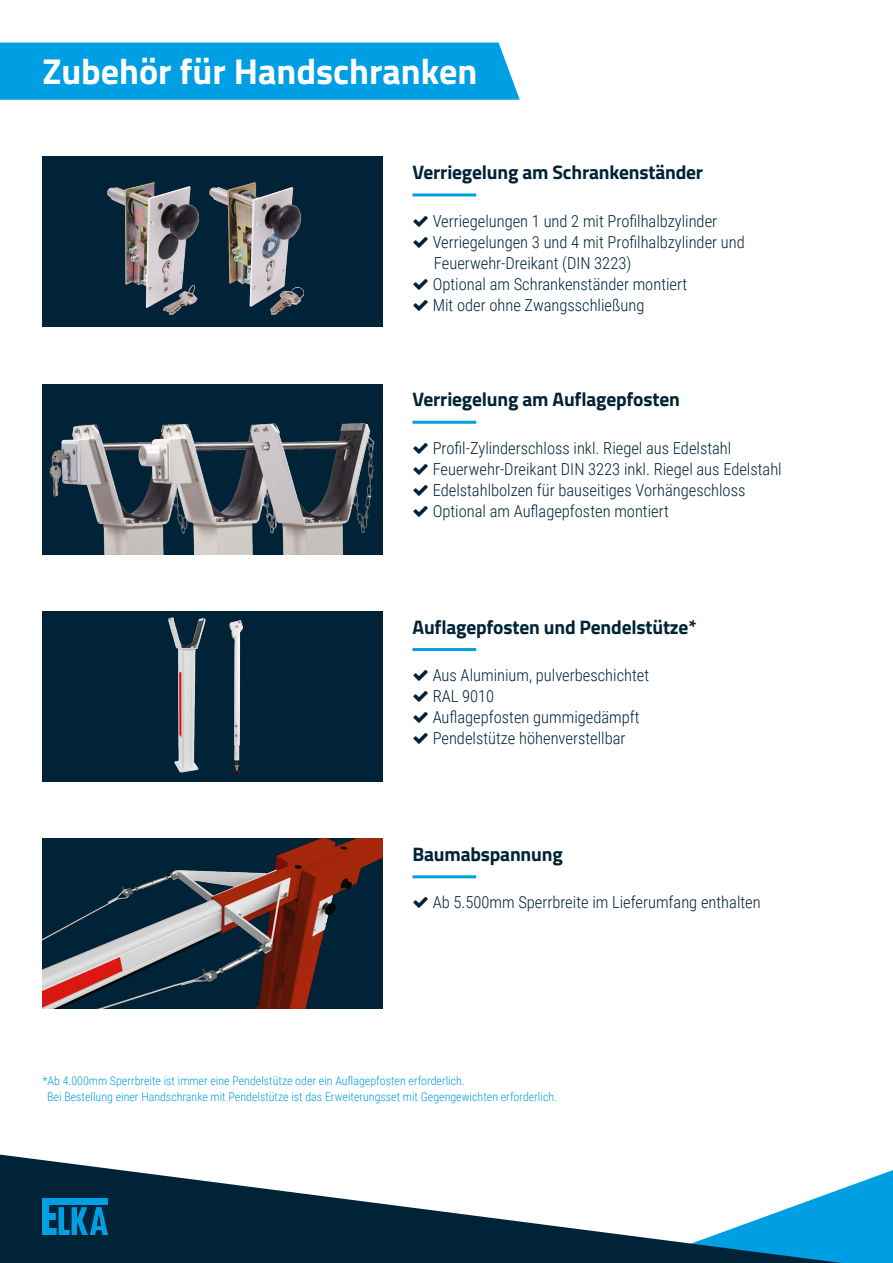
<style>
.page{position:relative;width:893px;height:1263px;background:#fff}
.page>*{position:absolute;margin:0;border:0;box-sizing:border-box;transform-origin:0 0}
.t1{font:700 36px "Titillium Web";color:#fff}
.t2{font:700 19.5px "Titillium Web";letter-spacing:-.01em;color:#002337}
.t3{font:300 16.5px/21px "Roboto Condensed";color:#002337}
.t4{font:300 12px/16.5px "Roboto Condensed";color:#009fe3}
</style>
<div class="page">
<div style="left:43px;top:157px;width:340px;height:170px;background:#002337"></div>
<div style="left:43px;top:384px;width:340px;height:170px;background:#002337"></div>
<div style="left:43px;top:611px;width:340px;height:170px;background:#002337"></div>
<svg style="left:842px;top:1170px;width:51px;height:93px;background:#19a8e5"></svg>
<svg style="left:0;top:1154px;width:842px;height:109px"></svg>
<img style="left:43px;top:1198px;width:64px;height:36px">
<div style="left:0;top:43px;width:520px;height:57px;background:#009fe3"></div>
<img style="left:168px;top:617px;width:38px;height:156px">
<img style="left:230px;top:621px;width:13px;height:153px">
<img style="left:43px;top:839px;width:340px;height:170px">
<img style="left:108px;top:182px;width:90px;height:133px">
<hr style="left:412px;top:193px;width:64px;height:3px;background:#009fe3">
<img style="left:209px;top:182px;width:94px;height:133px">
<img style="left:49px;top:424px;width:86px;height:130px">
<img style="left:135px;top:423px;width:113px;height:131px">
<img style="left:248px;top:423px;width:127px;height:131px">
<hr style="left:412px;top:421px;width:64px;height:3px;background:#009fe3">
<hr style="left:412px;top:648px;width:64px;height:3px;background:#009fe3">
<hr style="left:412px;top:875px;width:64px;height:3px;background:#009fe3">
<h1 class="t1" style="left:43px;top:44px;width:436px">Zubehör für Handschranken</h1>
<p class="t2" style="left:412px;top:157px;width:292px">Verriegelung am Schrankenständer</p>
<p class="t3" style="left:433px;top:210px;width:314px">Verriegelungen 1 und 2 mit Profilhalbzylinder Verriegelungen 3 und 4 mit Profilhalbzylinder und Feuerwehr-Dreikant (DIN 3223)<br>Optional am Schrankenständer montiert<br>Mit oder ohne Zwangsschließung</p>
<p class="t2" style="left:412px;top:385px;width:269px">Verriegelung am Auflagepfosten</p>
<p class="t3" style="left:433px;top:437px;width:351px">Profil-Zylinderschloss inkl. Riegel aus Edelstahl Feuerwehr-Dreikant DIN 3223 inkl. Riegel aus Edelstahl Edelstahlbolzen für bauseitiges Vorhängeschloss Optional am Auflagepfosten montiert</p>
<p class="t2" style="left:412px;top:612px;width:286px">Auflagepfosten und Pendelstütze*</p>
<p class="t3" style="left:433px;top:664px;width:218px">Aus Aluminium, pulverbeschichtet<br>RAL 9010<br>Auflagepfosten gummigedämpft<br>Pendelstütze höhenverstellbar</p>
<p class="t2" style="left:412px;top:839px;width:152px">Baumabspannung</p>
<p class="t3" style="left:433px;top:891px;width:330px">Ab 5.500mm Sperrbreite im Lieferumfang enthalten</p>
<p class="t4" style="left:47px;top:1071px;width:511px;text-indent:-5px">*Ab 4.000mm Sperrbreite ist immer eine Pendelstütze oder ein Auflagepfosten erforderlich.<br>Bei Bestellung einer Handschranke mit Pendelstütze ist das Erweiterungsset mit Gegengewichten erforderlich.</p>
</div>
